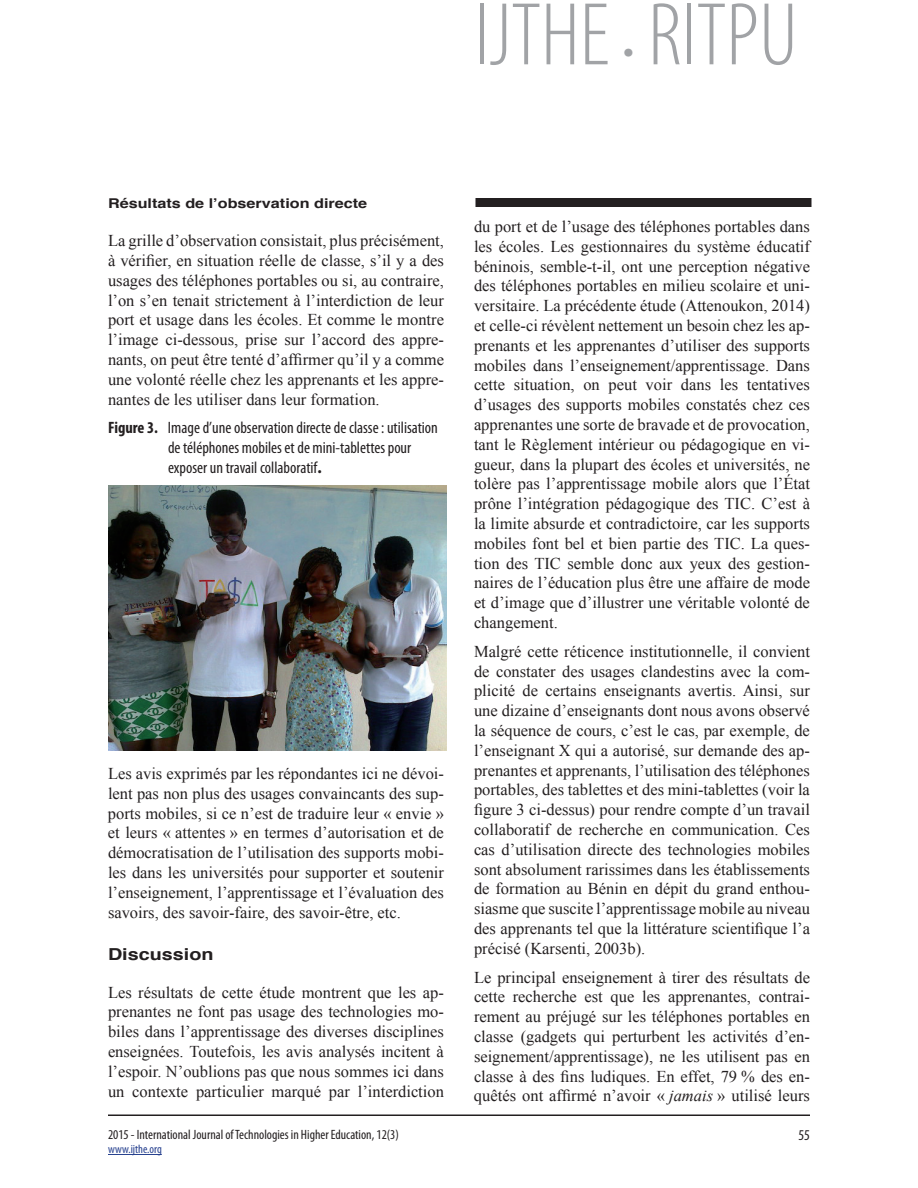
<style>
.page{position:relative;width:918px;height:1188px;background:#fff}
.page>*{position:absolute;margin:0;border:0;box-sizing:border-box;transform-origin:0 0}
.t1{font:300 condensed 90px "Myriad Pro";color:#a1a3a6}
.t2{font:16.5px/19.8px "Times New Roman";color:#231f20;text-align:justify}
.t3{font:condensed 16.5px/19.8px "Myriad Pro";color:#231f20}
.t4{font:700 16.5px "Helvetica";color:#231f20;scale:1.2 1}
.t5{font:condensed 15px "Myriad Pro";color:#231f20}
.t6{font:condensed 13.5px "Myriad Pro";color:#231f20}
.t7{font:700 13.5px "Helvetica";color:#231f20;scale:1.2 1}
.t8{font:condensed 12px "Myriad Pro";color:#253f8e}
.s1{font-size:45px}
.s2{font-weight:700}
.s3{font-weight:700;font-stretch:normal}
.s4{font-style:italic}
</style>
<div class="page">
<hr style="left:108px;top:1114px;width:702px;height:2px;background:#231f20">
<hr style="left:108px;top:1154px;width:54px;height:1px;background:#253f8e">
<div style="left:476px;top:198px;width:336px;height:9px;background:#231f20"></div>
<img style="left:108px;top:485px;width:339px;height:265px">
<h1 class="t1" style="left:474px;top:-19px;width:325px">IJTHE <span class="s1">•</span> RITPU</h1>
<p class="t7" style="left:108px;top:191px;width:218px">Résultats de l’observation directe</p>
<p class="t2" style="left:108px;top:231px;width:338px">La grille d’observation consistait, plus précisément, à vérifier, en situation réelle de classe, s’il y a des usages des téléphones portables ou si, au contraire, l’on s’en tenait strictement à l’interdiction de leur port et usage dans les écoles. Et comme le montre l’image ci-dessous, prise sur l’accord des appre&shy;nants, on peut être tenté d’affirmer qu’il y a comme une volonté réelle chez les apprenants et les appre&shy;nantes de les utiliser dans leur formation.</p>
<p class="t3" style="left:168px;top:418px;width:271px;text-indent:-60px"><span class="s2">Figure 3.</span> Image d’une observation directe de classe : utilisation de téléphones mobiles et de mini-tablettes pour exposer un travail collaboratif<span class="s3">.</span></p>
<p class="t2" style="left:108px;top:763px;width:338px">Les avis exprimés par les répondantes ici ne dévoi&shy;lent pas non plus des usages convaincants des sup&shy;ports mobiles, si ce n’est de traduire leur « envie » et leurs « attentes » en termes d’autorisation et de démocratisation de l’utilisation des supports mobi&shy;les dans les universités pour supporter et soutenir l’enseignement, l’apprentissage et l’évaluation des savoirs, des savoir-faire, des savoir-être, etc.</p>
<p class="t4" style="left:108px;top:939px;width:90px">Discussion</p>
<p class="t2" style="left:108px;top:982px;width:338px">Les résultats de cette étude montrent que les ap&shy;prenantes ne font pas usage des technologies mo&shy;biles dans l’apprentissage des diverses disciplines enseignées. Toutefois, les avis analysés incitent à l’espoir. N’oublions pas que nous sommes ici dans un contexte particulier marqué par l’interdiction</p>
<p class="t6" style="left:108px;top:1126px;width:292px">2015 - International Journal of Technologies in Higher Education, 12(3)</p>
<p class="t8" style="left:108px;top:1142px;width:55px">www.ijthe.org</p>
<p class="t2" style="left:474px;top:216px;width:338px">du port et de l’usage des téléphones portables dans les écoles. Les gestionnaires du système éducatif béninois, semble-t-il, ont une perception négative des téléphones portables en milieu scolaire et uni&shy;versitaire. La précédente étude (Attenoukon, 2014) et celle-ci révèlent nettement un besoin chez les ap&shy;prenants et les apprenantes d’utiliser des supports mobiles dans l’enseignement/apprentissage. Dans cette situation, on peut voir dans les tentatives d’usages des supports mobiles constatés chez ces apprenantes une sorte de bravade et de provocation, tant le Règlement intérieur ou pédagogique en vi&shy;gueur, dans la plupart des écoles et universités, ne tolère pas l’apprentissage mobile alors que l’État prône l’intégration pédagogique des TIC. C’est à la limite absurde et contradictoire, car les supports mobiles font bel et bien partie des TIC. La ques&shy;tion des TIC semble donc aux yeux des gestion&shy;naires de l’éducation plus être une affaire de mode et d’image que d’illustrer une véritable volonté de changement.</p>
<p class="t2" style="left:474px;top:641px;width:338px">Malgré cette réticence institutionnelle, il convient de constater des usages clandestins avec la com&shy;plicité de certains enseignants avertis. Ainsi, sur une dizaine d’enseignants dont nous avons observé la séquence de cours, c’est le cas, par exemple, de l’enseignant X qui a autorisé, sur demande des ap&shy;prenantes et apprenants, l’utilisation des téléphones portables, des tablettes et des mini-tablettes (voir la figure 3 ci-dessus) pour rendre compte d’un travail collaboratif de recherche en communication. Ces cas d’utilisation directe des technologies mobiles sont absolument rarissimes dans les établissements de formation au Bénin en dépit du grand enthou&shy;siasme que suscite l’apprentissage mobile au niveau des apprenants tel que la littérature scientifique l’a précisé (Karsenti, 2003b).</p>
<p class="t2" style="left:474px;top:967px;width:338px">Le principal enseignement à tirer des résultats de cette recherche est que les apprenantes, contrai&shy;rement au préjugé sur les téléphones portables en classe (gadgets qui perturbent les activités d’en&shy;seignement/apprentissage), ne les utilisent pas en classe à des fins ludiques. En effet, 79 % des en&shy;quêtés ont affirmé n’avoir « <span class="s4">jamais</span> » utilisé leurs</p>
<p class="t5" style="left:798px;top:1126px;width:13px">55</p>
</div>
